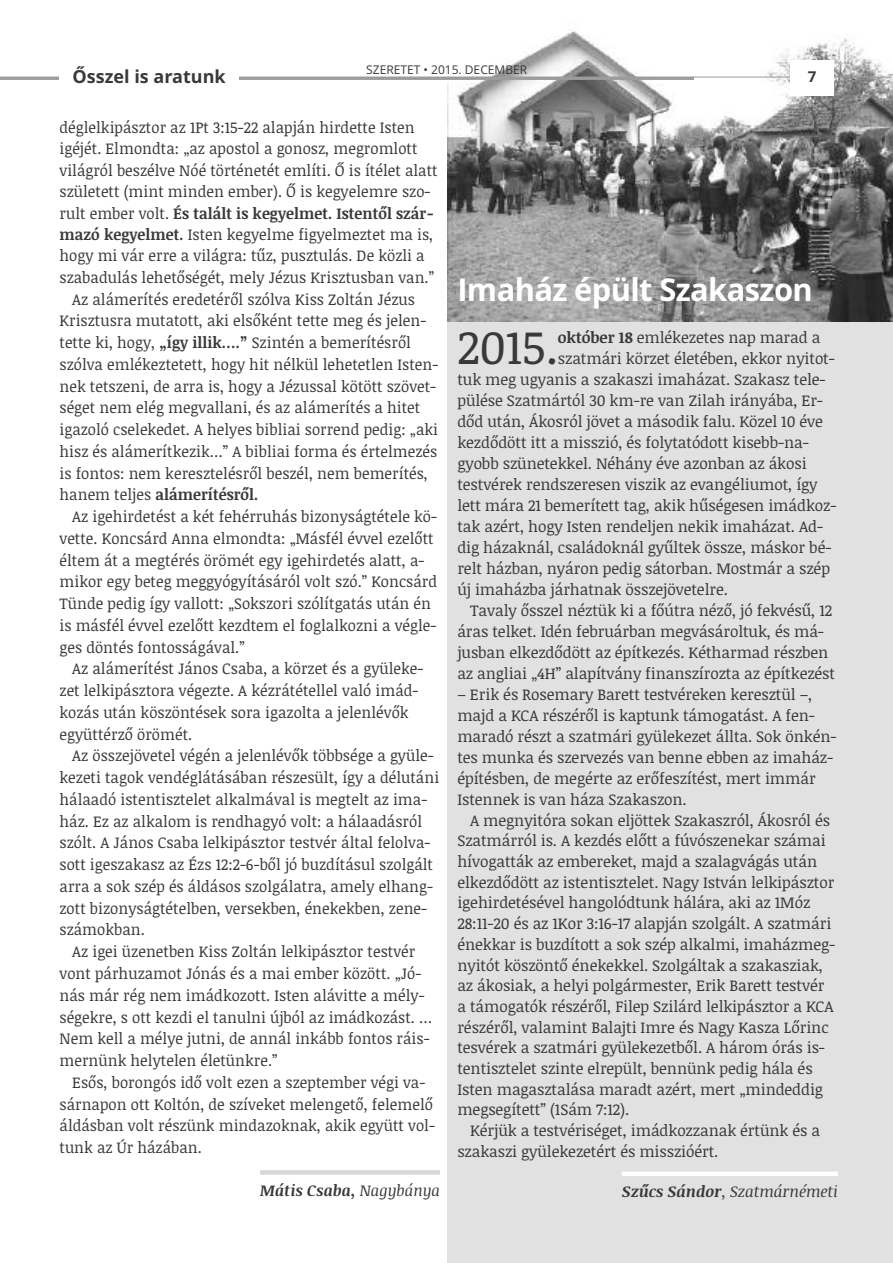
<style>
.page{position:relative;width:893px;height:1263px;background:#fff}
.page>*{position:absolute;margin:0;border:0;box-sizing:border-box;transform-origin:0 0}
.t1{font:47.55px "Noticia Text";color:#39383a}
.t2{font:700 31.5px "Open Sans";letter-spacing:-.02em;color:#fff}
.t3{font:700 18px "Open Sans";color:#39383a}
.t4{font:15.75px "Noticia Text";letter-spacing:.005em;color:#39383a;scale:.95 1}
.t5{font:15.75px/20.7px "Noticia Text";letter-spacing:.005em;color:#39383a}
.t6{font:700 15.75px "Noticia Text";letter-spacing:.005em;color:#39383a;scale:.95 1}
.t7{font:italic 15.75px "Noticia Text";letter-spacing:-.005em;color:#39383a}
.t8{font:italic 700 15.75px "Noticia Text";letter-spacing:.005em;color:#39383a;scale:.95 1}
.t9{font:700 15px "Open Sans";color:#39383a}
.t10{font:12px "Open Sans";color:#39383a}
.s1{font-weight:400}
.s2{font-weight:700}
</style>
<div class="page">
<div style="left:448px;top:0;width:445px;height:1263px;background:#e1e1e1"></div>
<img style="left:448px;top:0;width:445px;height:321px">
<div style="left:260px;top:1170px;width:180px;height:5px;background:#d7d7d7"></div>
<hr style="left:0;top:77px;width:694px;height:3px;background:#9c9c9c">
<hr style="left:0;top:77px;width:892px;height:1px;background:#9c9c9c">
<div style="left:60px;top:61px;width:179px;height:35px;background:#fff"></div>
<div style="left:790px;top:61px;width:44px;height:35px;background:#fff"></div>
<div style="left:622px;top:1171px;width:216px;height:5px;background:#fff"></div>
<p class="t10" style="left:366px;top:63px;width:163px">SZERETET • 2015. DECEMBER</p>
<p class="t3" style="left:73px;top:66px;width:155px">Ősszel is aratunk</p>
<p class="t9" style="left:808px;top:68px;width:10px">7</p>
<p class="t4" style="left:60px;top:118px;width:375px">déglelkipásztor az 1Pt 3:15-22 alapján hirdette Isten</p>
<p class="t4" style="left:60px;top:140px;width:378px">igéjét. Elmondta: „az apostol a gonosz, megromlott</p>
<p class="t4" style="left:60px;top:161px;width:399px">világról beszélve Nóé történetét említi. Ő is ítélet alatt</p>
<p class="t4" style="left:60px;top:182px;width:392px">született (mint minden ember). Ő is kegyelemre szo-</p>
<p class="t6" style="left:60px;top:204px;width:396px"><span class="s1">rult ember volt.</span> És talált is kegyelmet. Istentől szár-</p>
<p class="t4" style="left:60px;top:225px;width:395px"><span class="s2">mazó kegyelmet.</span> Isten kegyelme figyelmeztet ma is,</p>
<p class="t4" style="left:60px;top:247px;width:386px">hogy mi vár erre a világra: tűz, pusztulás. De közli a</p>
<p class="t4" style="left:60px;top:268px;width:396px">szabadulás lehetőségét, mely Jézus Krisztusban van.”</p>
<p class="t4" style="left:72px;top:290px;width:362px">Az alámerítés eredetéről szólva Kiss Zoltán Jézus</p>
<p class="t4" style="left:60px;top:312px;width:387px">Krisztusra mutatott, aki elsőként tette meg és jelen-</p>
<p class="t4" style="left:60px;top:333px;width:371px">tette ki, hogy, <span class="s2">„így illik….”</span> Szintén a bemerítésről</p>
<p class="t4" style="left:60px;top:355px;width:400px">szólva emlékeztetett, hogy hit nélkül lehetetlen Isten-</p>
<p class="t4" style="left:60px;top:377px;width:398px">nek tetszeni, de arra is, hogy a Jézussal kötött szövet-</p>
<p class="t4" style="left:60px;top:399px;width:381px">séget nem elég megvallani, és az alámerítés a hitet</p>
<p class="t4" style="left:60px;top:420px;width:400px">igazoló cselekedet. A helyes bibliai sorrend pedig: „aki</p>
<p class="t4" style="left:60px;top:442px;width:399px">hisz és alámerítkezik…” A bibliai forma és értelmezés</p>
<p class="t4" style="left:60px;top:464px;width:389px">is fontos: nem keresztelésről beszél, nem bemerítés,</p>
<p class="t6" style="left:60px;top:486px;width:211px"><span class="s1">hanem teljes</span> alámerítésről.</p>
<p class="t4" style="left:72px;top:507px;width:385px">Az igehirdetést a két fehérruhás bizonyságtétele kö-</p>
<p class="t4" style="left:60px;top:529px;width:395px">vette. Koncsárd Anna elmondta: „Másfél évvel ezelőtt</p>
<p class="t4" style="left:60px;top:551px;width:385px">éltem át a megtérés örömét egy igehirdetés alatt, a-</p>
<p class="t4" style="left:60px;top:573px;width:399px">mikor egy beteg meggyógyításáról volt szó.” Koncsárd</p>
<p class="t4" style="left:60px;top:594px;width:393px">Tünde pedig így vallott: „Sokszori szólítgatás után én</p>
<p class="t4" style="left:60px;top:616px;width:398px">is másfél évvel ezelőtt kezdtem el foglalkozni a végle-</p>
<p class="t4" style="left:60px;top:638px;width:196px">ges döntés fontosságával.”</p>
<p class="t4" style="left:72px;top:660px;width:371px">Az alámerítést János Csaba, a körzet és a gyüleke-</p>
<p class="t4" style="left:60px;top:681px;width:379px">zet lelkipásztora végezte. A kézrátétellel való imád-</p>
<p class="t4" style="left:60px;top:703px;width:369px">kozás után köszöntések sora igazolta a jelenlévők</p>
<p class="t4" style="left:60px;top:725px;width:141px">együttérző örömét.</p>
<p class="t4" style="left:72px;top:747px;width:382px">Az összejövetel végén a jelenlévők többsége a gyüle-</p>
<p class="t4" style="left:60px;top:768px;width:401px">kezeti tagok vendéglátásában részesült, így a délutáni</p>
<p class="t4" style="left:60px;top:790px;width:389px">hálaadó istentisztelet alkalmával is megtelt az ima-</p>
<p class="t4" style="left:60px;top:812px;width:383px">ház. Ez az alkalom is rendhagyó volt: a hálaadásról</p>
<p class="t4" style="left:60px;top:834px;width:392px">szólt. A János Csaba lelkipásztor testvér által felolva-</p>
<p class="t4" style="left:60px;top:855px;width:395px">sott igeszakasz az Ézs 12:2-6-ből jó buzdításul szolgált</p>
<p class="t4" style="left:60px;top:877px;width:395px">arra a sok szép és áldásos szolgálatra, amely elhang-</p>
<p class="t4" style="left:60px;top:899px;width:388px">zott bizonyságtételben, versekben, énekekben, zene-</p>
<p class="t4" style="left:60px;top:921px;width:91px">számokban.</p>
<p class="t4" style="left:72px;top:942px;width:363px">Az igei üzenetben Kiss Zoltán lelkipásztor testvér</p>
<p class="t4" style="left:60px;top:964px;width:382px">vont párhuzamot Jónás és a mai ember között. „Jó-</p>
<p class="t4" style="left:60px;top:986px;width:386px">nás már rég nem imádkozott. Isten alávitte a mély-</p>
<p class="t4" style="left:60px;top:1008px;width:394px">ségekre, s ott kezdi el tanulni újból az imádkozást. …</p>
<p class="t4" style="left:60px;top:1029px;width:391px">Nem kell a mélye jutni, de annál inkább fontos ráis-</p>
<p class="t4" style="left:60px;top:1051px;width:231px">mernünk helytelen életünkre.”</p>
<p class="t4" style="left:72px;top:1073px;width:373px">Esős, borongós idő volt ezen a szeptember végi va-</p>
<p class="t4" style="left:60px;top:1095px;width:395px">sárnapon ott Koltón, de szíveket melengető, felemelő</p>
<p class="t4" style="left:60px;top:1116px;width:397px">áldásban volt részünk mindazoknak, akik együtt vol-</p>
<p class="t4" style="left:60px;top:1138px;width:151px">tunk az Úr házában.</p>
<p class="t8" style="left:260px;top:1181px;width:191px">Mátis Csaba, <span class="s1">Nagybánya</span></p>
<h2 class="t2" style="left:457px;top:271px;width:357px">Imaház épült szakaszon</h2>
<h1 class="t1" style="left:457px;top:320px;width:102px">2015.</h1>
<p class="t5" style="left:558px;top:327px;width:264px"><span class="s2">október 18</span> emlékezetes nap marad a</p>
<p class="t5" style="left:558px;top:348px;width:278px">szatmári körzet életében, ekkor nyitot-</p>
<p class="t5" style="left:457px;top:369px;width:370px">tuk meg ugyanis a szakaszi imaházat. Szakasz tele-</p>
<p class="t5" style="left:457px;top:390px;width:367px">pülése Szatmártól 30 km-re van Zilah irányába, Er-</p>
<p class="t5" style="left:457px;top:411px;width:367px">dőd után, Ákosról jövet a második falu. Közel 10 éve</p>
<p class="t5" style="left:457px;top:432px;width:353px">kezdődött itt a misszió, és folytatódott kisebb-na-</p>
<p class="t5" style="left:457px;top:453px;width:351px">gyobb szünetekkel. Néhány éve azonban az ákosi</p>
<p class="t5" style="left:457px;top:474px;width:362px">testvérek rendszeresen viszik az evangéliumot, így</p>
<p class="t5" style="left:457px;top:495px;width:381px">lett mára 21 bemerített tag, akik hűségesen imádkoz-</p>
<p class="t5" style="left:457px;top:516px;width:367px">tak azért, hogy Isten rendeljen nekik imaházat. Ad-</p>
<p class="t5" style="left:457px;top:537px;width:376px">dig házaknál, családoknál gyűltek össze, máskor bé-</p>
<p class="t5" style="left:457px;top:558px;width:374px">relt házban, nyáron pedig sátorban. Mostmár a szép</p>
<p class="t5" style="left:457px;top:579px;width:272px">új imaházba járhatnak összejövetelre.</p>
<p class="t5" style="left:470px;top:600px;width:364px">Tavaly ősszel néztük ki a főútra néző, jó fekvésű, 12</p>
<p class="t5" style="left:457px;top:621px;width:368px">áras telket. Idén februárban megvásároltuk, és má-</p>
<p class="t5" style="left:457px;top:642px;width:373px">jusban elkezdődött az építkezés. Kétharmad részben</p>
<p class="t5" style="left:457px;top:663px;width:379px">az angliai „4H” alapítvány finanszírozta az építkezést</p>
<p class="t5" style="left:457px;top:684px;width:381px">– Erik és Rosemary Barett testvéreken keresztül –, majd a KCA részéről is kaptunk támogatást. A fen&shy;maradó részt a szatmári gyülekezet állta. Sok önkén&shy;tes munka és szervezés van benne ebben az imaház&shy;építésben, de megérte az erőfeszítést, mert immár Istennek is van háza Szakaszon.</p>
<p class="t5" style="left:457px;top:810px;width:379px;text-indent:13px">A megnyitóra sokan eljöttek Szakaszról, Ákosról és Szatmárról is. A kezdés előtt a fúvószenekar számai hívogatták az embereket, majd a szalagvágás után elkezdődött az istentisztelet. Nagy István lelkipásztor igehirdetésével hangolódtunk hálára, aki az 1Móz 28:11-20 és az 1Kor 3:16-17 alapján szolgált. A szatmári énekkar is buzdított a sok szép alkalmi, imaházmeg&shy;nyitót köszöntő énekekkel. Szolgáltak a szakasziak, az ákosiak, a helyi polgármester, Erik Barett testvér a támogatók részéről, Filep Szilárd lelkipásztor a KCA részéről, valamint Balajti Imre és Nagy Kasza Lőrinc tesvérek a szatmári gyülekezetből. A három órás is&shy;tentisztelet szinte elrepült, bennünk pedig hála és Isten magasztalása maradt azért, mert „mindeddig megsegített” (1Sám 7:12).</p>
<p class="t5" style="left:457px;top:1120px;width:364px;text-indent:13px">Kérjük a testvériséget, imádkozzanak értünk és a szakaszi gyülekezetért és misszióért.</p>
<p class="t7" style="left:622px;top:1183px;width:218px"><span class="s2">Szűcs Sándor</span>, Szatmárnémeti</p>
</div>
